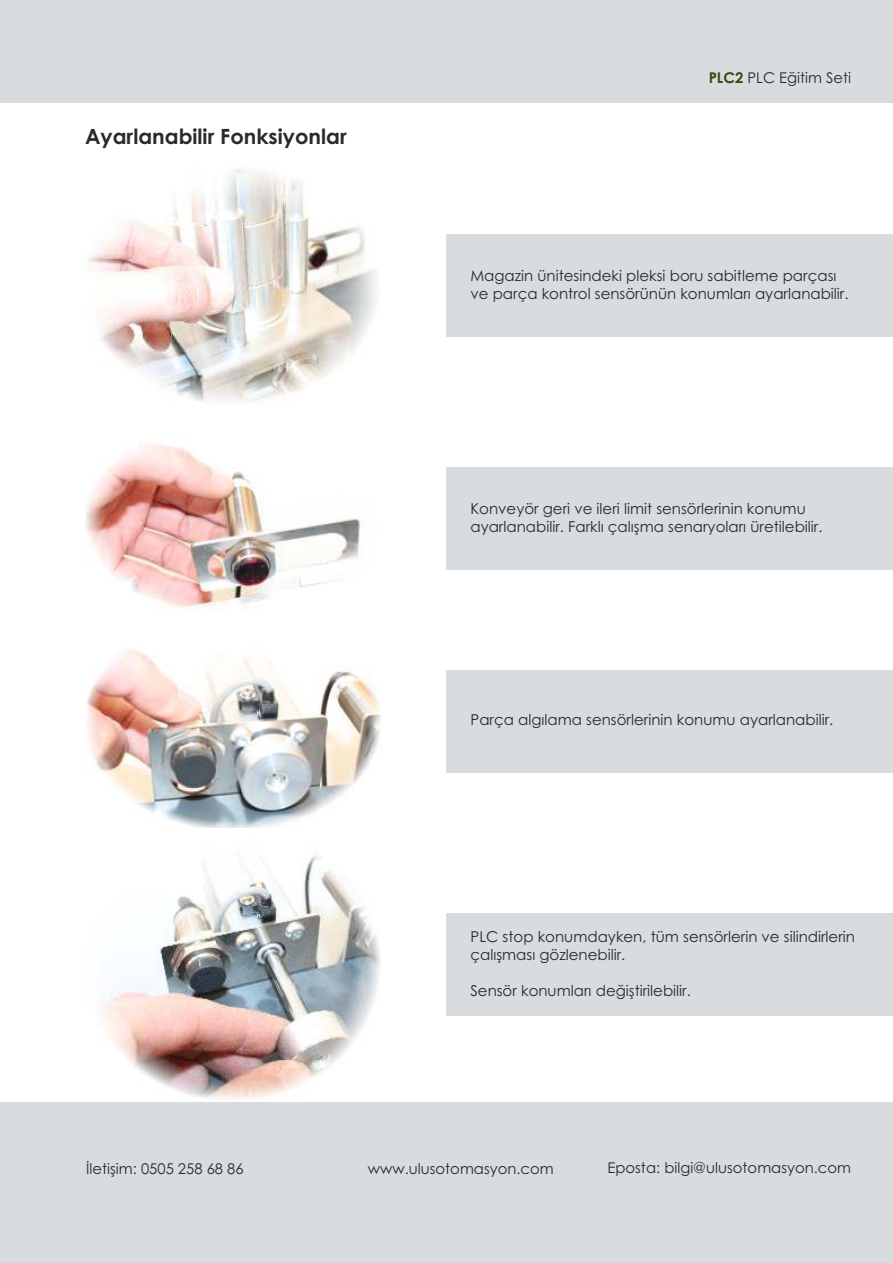
<style>
.page{position:relative;width:893px;height:1263px;background:#fff}
.page>*{position:absolute;margin:0;border:0;box-sizing:border-box;transform-origin:0 0}
.t1{font:700 21px "Century Gothic";color:#2b2a29}
.t2{font:15px/17.9px "Century Gothic";color:#2b2a29}
.t3{font:14.85px "Century Gothic";color:#2b2a29}
.s1{font-weight:700;color:#344d0f}
</style>
<div class="page">
<div style="left:0;top:0;width:893px;height:102px;background:#d8dcdf"></div>
<div style="left:0;top:1102px;width:893px;height:161px;background:#d8dcdf"></div>
<img style="left:88px;top:168px;width:289px;height:234px">
<div style="left:446px;top:235px;width:447px;height:102px;background:#d8dcdf"></div>
<img style="left:85px;top:444px;width:278px;height:165px">
<div style="left:446px;top:467px;width:447px;height:102px;background:#d8dcdf"></div>
<div style="left:446px;top:670px;width:447px;height:102px;background:#d8dcdf"></div>
<img style="left:87px;top:648px;width:295px;height:180px">
<img style="left:101px;top:855px;width:279px;height:245px">
<div style="left:446px;top:914px;width:447px;height:102px;background:#d8dcdf"></div>
<h1 class="t1" style="left:85px;top:128px;width:263px">Ayarlanabilir Fonksiyonlar</h1>
<p class="t3" style="left:709px;top:72px;width:144px"><span class="s1">PLC2</span> PLC Eğitim Seti</p>
<p class="t2" style="left:470px;top:268px;width:380px">Magazin ünitesindeki pleksi boru sabitleme parçası ve parça kontrol sensörünün konumları ayarlanabilir.</p>
<p class="t2" style="left:470px;top:501px;width:354px">Konveyör geri ve ileri limit sensörlerinin konumu ayarlanabilir. Farklı çalışma senaryoları üretilebilir.</p>
<p class="t2" style="left:470px;top:712px;width:364px">Parça algılama sensörlerinin konumu ayarlanabilir.</p>
<p class="t2" style="left:470px;top:929px;width:386px">PLC stop konumdayken, tüm sensörlerin ve silindirlerin çalışması gözlenebilir.</p>
<p class="t2" style="left:470px;top:983px;width:222px">Sensör konumları değiştirilebilir.</p>
<p class="t3" style="left:86px;top:1163px;width:159px">İletişim: 0505 258 68 86</p>
<p class="t3" style="left:368px;top:1163px;width:188px">www.ulusotomasyon.com</p>
<p class="t3" style="left:607px;top:1162px;width:245px">Eposta: bilgi@ulusotomasyon.com</p>
</div>
